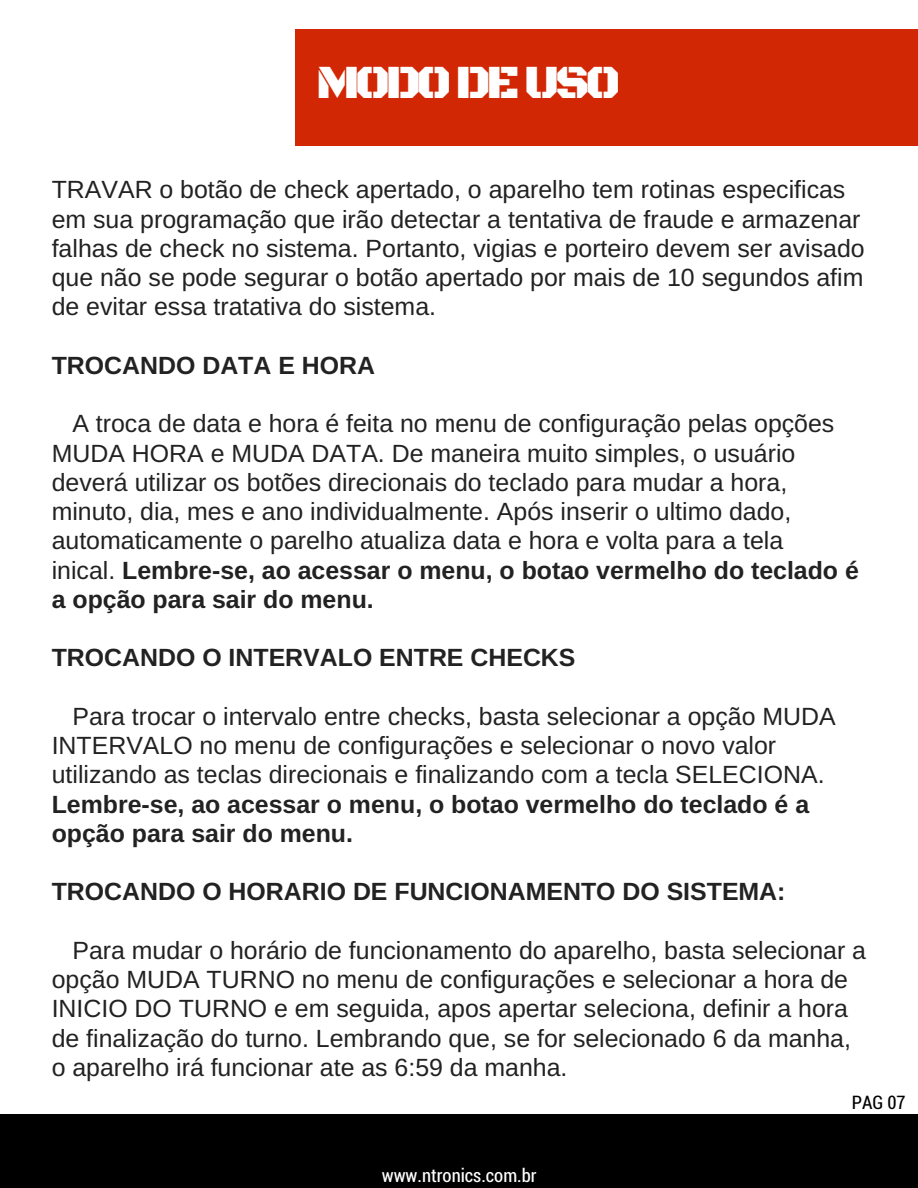
<style>
.page{position:relative;width:918px;height:1188px;background:#fff}
.page>*{position:absolute;margin:0;border:0;box-sizing:border-box;transform-origin:0 0}
.t1{font:48.15px "Black Ops One";letter-spacing:-.085em;color:#fff}
.t2{font:24.9px/29.2px "Arimo";color:#222}
.t3{font:700 24.9px/29.2px "Arimo";color:#222}
.t4{font:18.75px "Roboto Condensed";color:#fff}
.t5{font:18.75px "Roboto Condensed";color:#000}
.s1{font-weight:700}
</style>
<div class="page">
<div style="left:316px;top:51px;width:583px;height:75px;background:#d22704"></div>
<div style="left:295px;top:125px;width:23px;height:21px;background:#d22704"></div>
<div style="left:316px;top:125px;width:583px;height:21px;background:#d22704"></div>
<div style="left:898px;top:125px;width:20px;height:21px;background:#d22704"></div>
<div style="left:898px;top:29px;width:20px;height:24px;background:#d22704"></div>
<div style="left:316px;top:29px;width:583px;height:24px;background:#d22704"></div>
<div style="left:898px;top:51px;width:20px;height:75px;background:#d22704"></div>
<div style="left:295px;top:51px;width:23px;height:75px;background:#d22704"></div>
<div style="left:295px;top:29px;width:23px;height:24px;background:#d22704"></div>
<div style="left:0;top:1115px;width:918px;height:73px;background:#000"></div>
<h1 class="t1" style="left:316px;top:54px;width:306px">MODO DE USO</h1>
<p class="t2" style="left:52px;top:175px;width:814px">TRAVAR o botão de check apertado, o aparelho tem rotinas especificas em sua programação que irão detectar a tentativa de fraude e armazenar falhas de check no sistema. Portanto, vigias e porteiro devem ser avisado que não se pode segurar o botão apertado por mais de 10 segundos afim de evitar essa tratativa do sistema.</p>
<p class="t3" style="left:52px;top:351px;width:325px">TROCANDO DATA E HORA</p>
<p class="t2" style="left:52px;top:409px;width:809px;text-indent:21px">A troca de data e hora é feita no menu de configuração pelas opções MUDA HORA e MUDA DATA. De maneira muito simples, o usuário deverá utilizar os botões direcionais do teclado para mudar a hora, minuto, dia, mes e ano individualmente. Após inserir o ultimo dado, automaticamente o parelho atualiza data e hora e volta para a tela<br>inical. <span class="s1">Lembre-se, ao acessar o menu, o botao vermelho do teclado é a opção para sair do menu.</span></p>
<p class="t3" style="left:52px;top:643px;width:525px">TROCANDO O INTERVALO ENTRE CHECKS</p>
<p class="t2" style="left:52px;top:702px;width:785px;text-indent:21px">Para trocar o intervalo entre checks, basta selecionar a opção MUDA<br>INTERVALO no menu de configurações e selecionar o novo valor utilizando as teclas direcionais e finalizando com a tecla SELECIONA.</p>
<p class="t3" style="left:52px;top:789px;width:759px">Lembre-se, ao acessar o menu, o botao vermelho do teclado é a opção para sair do menu.</p>
<p class="t3" style="left:52px;top:877px;width:735px">TROCANDO O HORARIO DE FUNCIONAMENTO DO SISTEMA:</p>
<p class="t2" style="left:52px;top:936px;width:816px;text-indent:21px">Para mudar o horário de funcionamento do aparelho, basta selecionar a opção MUDA TURNO no menu de configurações e selecionar a hora de INICIO DO TURNO e em seguida, apos apertar seleciona, definir a hora de finalização do turno. Lembrando que, se for selecionado 6 da manha, o aparelho irá funcionar ate as 6:59 da manha.</p>
<p class="t4" style="left:382px;top:1163px;width:156px">www.ntronics.com.br</p>
<p class="t5" style="left:852px;top:1090px;width:55px">PAG 07</p>
</div>
